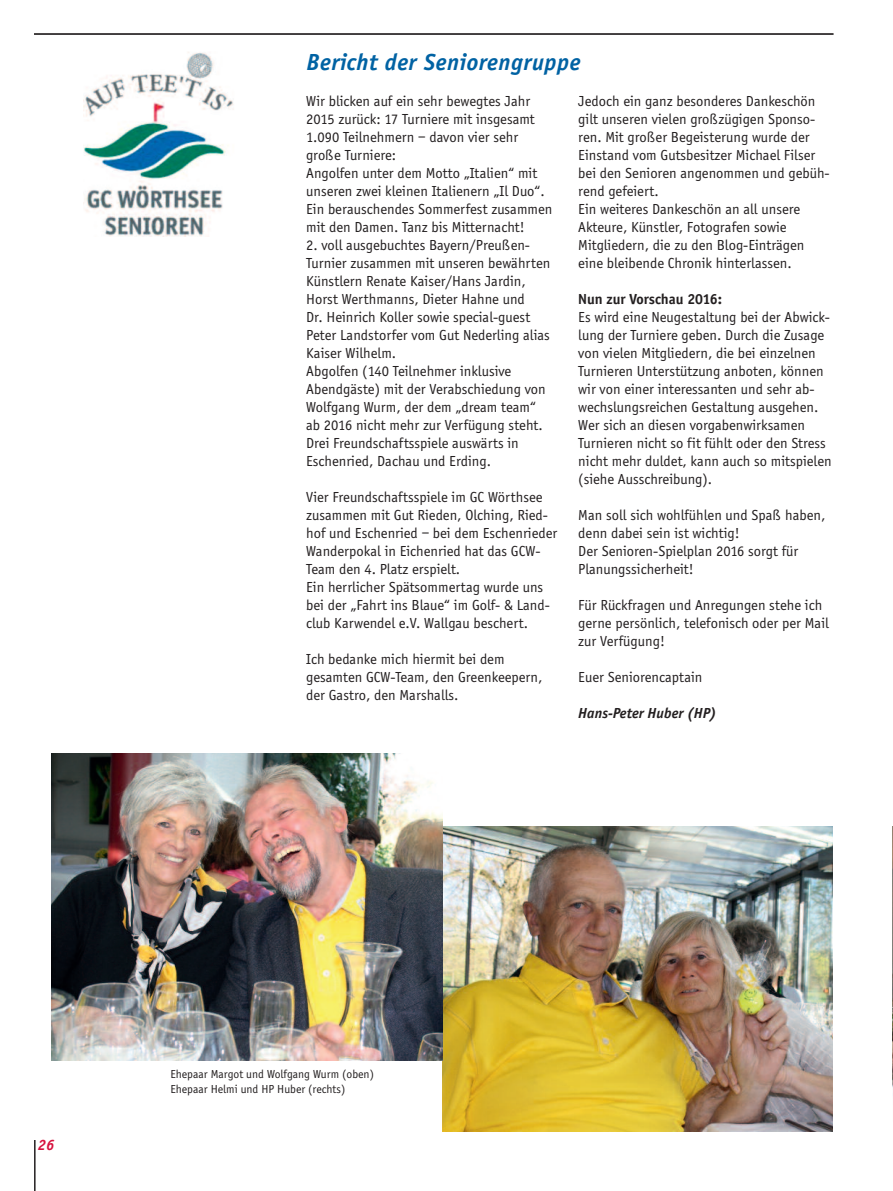
<style>
.page{position:relative;width:893px;height:1191px;background:#fff}
.page>*{position:absolute;margin:0;border:0;box-sizing:border-box;transform-origin:0 0}
.t1{font:italic 700 24px "Officina Sans";letter-spacing:.02em;color:#0062a3}
.t2{font:15px/18px "Officina Sans";color:#231f20}
.t3{font:700 15px "Officina Sans";color:#231f20}
.t4{font:italic 700 15px "Officina Sans";color:#231f20}
.t5{font:italic 700 15px "Officina Serif Std";color:#d7123e}
.t6{font:12px/15px "Officina Sans";color:#231f20}
</style>
<div class="page">
<hr style="left:34px;top:1140px;width:2px;height:51px;background:#231f20">
<img style="left:892px;top:827px;width:1px;height:261px">
<hr style="left:34px;top:33px;width:799px;height:2px;background:#231f20">
<img style="left:84px;top:52px;width:150px;height:185px">
<img style="left:442px;top:827px;width:391px;height:304px">
<img style="left:51px;top:753px;width:391px;height:307px">
<h1 class="t1" style="left:307px;top:47px;width:275px">Bericht der Seniorengruppe</h1>
<p class="t2" style="left:306px;top:92px;width:248px">Wir blicken auf ein sehr bewegtes Jahr 2015 zurück: 17 Turniere mit insgesamt 1.090 Teilnehmern – davon vier sehr große Turniere:<br>Angolfen unter dem Motto „Italien“ mit unseren zwei kleinen Italienern „Il Duo“.<br>Ein berauschendes Sommerfest zusammen mit den Damen. Tanz bis Mitternacht!</p>
<p class="t2" style="left:306px;top:236px;width:246px">2. voll ausgebuchtes Bayern/Preußen-Turnier zusammen mit unseren bewährten Künstlern Renate Kaiser/Hans Jardin, Horst Werthmanns, Dieter Hahne und<br>Dr. Heinrich Koller sowie special-guest Peter Landstorfer vom Gut Nederling alias Kaiser Wilhelm.<br>Abgolfen (140 Teilnehmer inklusive Abendgäste) mit der Verabschiedung von Wolfgang Wurm, der dem „dream team“ ab 2016 nicht mehr zur Verfügung steht.<br>Drei Freundschaftsspiele auswärts in Eschenried, Dachau und Erding.</p>
<p class="t2" style="left:306px;top:488px;width:253px">Vier Freundschaftsspiele im GC Wörthsee zusammen mit Gut Rieden, Olching, Ried&shy;hof und Eschenried – bei dem Eschenrieder Wanderpokal in Eichenried hat das GCW-Team den 4. Platz erspielt.<br>Ein herrlicher Spätsommertag wurde uns bei der „Fahrt ins Blaue“ im Golf- &amp; Land&shy;club Karwendel e.V. Wallgau beschert.</p>
<p class="t2" style="left:306px;top:650px;width:238px">Ich bedanke mich hiermit bei dem gesamten GCW-Team, den Greenkeepern, der Gastro, den Marshalls.</p>
<p class="t2" style="left:578px;top:92px;width:253px">Jedoch ein ganz besonderes Dankeschön gilt unseren vielen großzügigen Sponso&shy;ren. Mit großer Begeisterung wurde der Einstand vom Gutsbesitzer Michael Filser bei den Senioren angenommen und gebüh&shy;rend gefeiert.<br>Ein weiteres Dankeschön an all unsere Akteure, Künstler, Fotografen sowie Mitgliedern, die zu den Blog-Einträgen eine bleibende Chronik hinterlassen.</p>
<p class="t3" style="left:578px;top:290px;width:145px">Nun zur Vorschau 2016:</p>
<p class="t2" style="left:578px;top:308px;width:255px">Es wird eine Neugestaltung bei der Abwick&shy;lung der Turniere geben. Durch die Zusage von vielen Mitgliedern, die bei einzelnen Turnieren Unterstützung anboten, können wir von einer interessanten und sehr ab&shy;wechslungsreichen Gestaltung ausgehen.<br>Wer sich an diesen vorgabenwirksamen Turnieren nicht so fit fühlt oder den Stress nicht mehr duldet, kann auch so mitspielen (siehe Ausschreibung).</p>
<p class="t2" style="left:578px;top:506px;width:249px">Man soll sich wohlfühlen und Spaß haben, denn dabei sein ist wichtig!<br>Der Senioren-Spielplan 2016 sorgt für<br>Planungssicherheit!</p>
<p class="t2" style="left:578px;top:596px;width:252px">Für Rückfragen und Anregungen stehe ich gerne persönlich, telefonisch oder per Mail zur Verfügung!</p>
<p class="t2" style="left:578px;top:668px;width:126px">Euer Seniorencaptain</p>
<p class="t4" style="left:578px;top:704px;width:140px">Hans-Peter Huber (HP)</p>
<p class="t5" style="left:38px;top:1139px;width:18px">26</p>
<p class="t6" style="left:170px;top:1066px;width:205px">Ehepaar Margot und Wolfgang Wurm (oben)<br>Ehepaar Helmi und HP Huber (rechts)</p>
</div>
